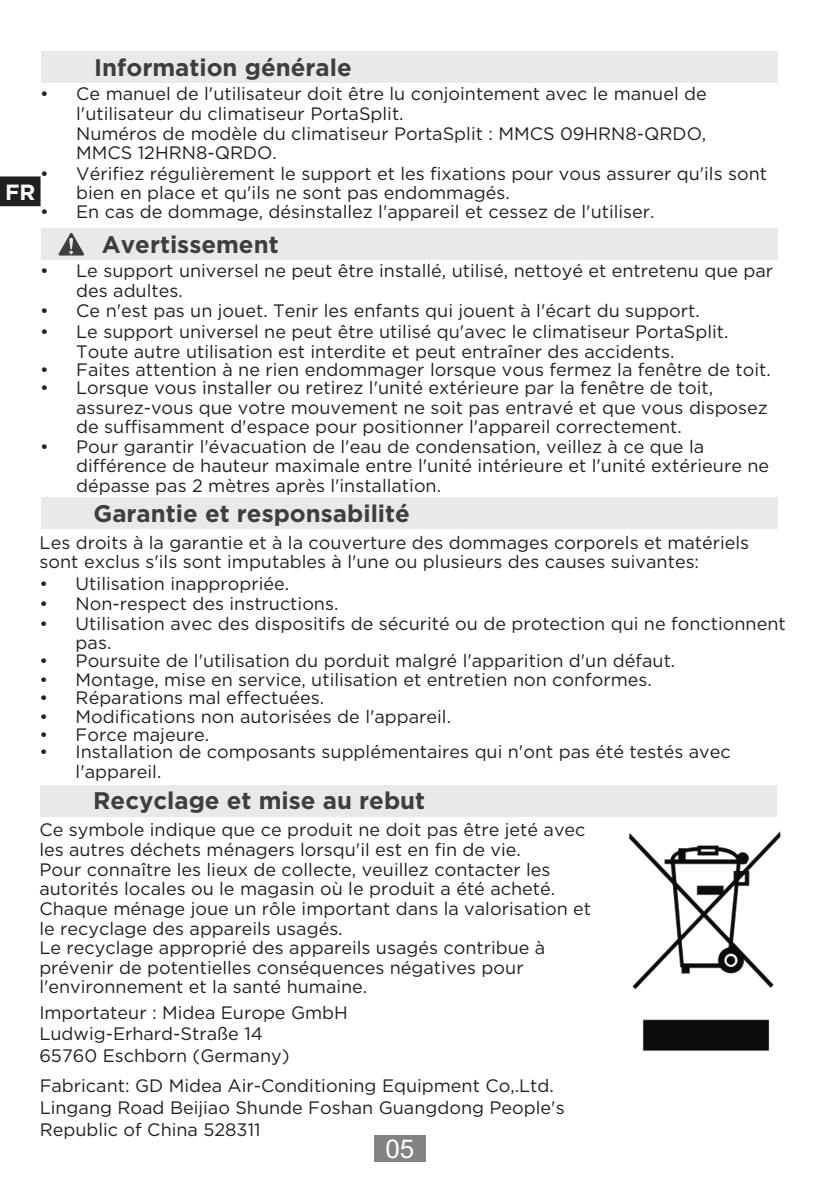
<style>
.page{position:relative;width:823px;height:1191px;background:#fff}
.page>*{position:absolute;margin:0;border:0;box-sizing:border-box;transform-origin:0 0}
.t1{font:26px "Arial";color:#fff}
.t2{font:700 24px "Gotham";color:#3e3e3f}
.t3{font:700 22px "Gotham";color:#fff}
.t4{font:18px/19.6px "Gotham";color:#231f20}
</style>
<div class="page">
<svg style="left:0;top:176px;width:41px;height:30px"></svg>
<div style="left:42px;top:228px;width:735px;height:31px;background:#eae9e9"></div>
<div style="left:41px;top:51px;width:736px;height:32px;background:#eae9e9"></div>
<svg style="left:59px;top:233px;width:25px;height:22px"></svg>
<div style="left:41px;top:497px;width:735px;height:32px;background:#eae9e9"></div>
<div style="left:41px;top:785px;width:735px;height:31px;background:#eae9e9"></div>
<img style="left:608px;top:815px;width:173px;height:236px">
<div style="left:373px;top:1135px;width:52px;height:27px;background:#808285"></div>
<h2 class="t2" style="left:94px;top:51px;width:259px">Information générale</h2>
<p class="t4" style="left:76px;top:84px;width:692px;text-indent:-36px">• Ce manuel de l'utilisateur doit être lu conjointement avec le manuel de l'utilisateur du climatiseur PortaSplit.<br>Numéros de modèle du climatiseur PortaSplit : MMCS 09HRN8-QRDO, MMCS 12HRN8-QRDO.<br>Vérifiez régulièrement le support et les fixations pour vous assurer qu'ils sont bien en place et qu'ils ne sont pas endommagés.<br>En cas de dommage, désinstallez l'appareil et cessez de l'utiliser.</p>
<p class="t4" style="left:40px;top:155px;width:10px;line-height:37.6px">• •</p>
<p class="t3" style="left:5px;top:177px;width:32px">FR</p>
<h2 class="t2" style="left:102px;top:228px;width:178px">Avertissement</h2>
<p class="t4" style="left:76px;top:261px;width:698px;text-indent:-36px">• Le support universel ne peut être installé, utilisé, nettoyé et entretenu que par des adultes.</p>
<p class="t4" style="left:40px;top:300px;width:660px">• Ce n'est pas un jouet. Tenir les enfants qui jouent à l'écart du support.</p>
<p class="t4" style="left:76px;top:322px;width:653px;text-indent:-36px">• Le support universel ne peut être utilisé qu'avec le climatiseur PortaSplit.<br>Toute autre utilisation est interdite et peut entraîner des accidents.</p>
<p class="t4" style="left:40px;top:360px;width:731px">• Faites attention à ne rien endommager lorsque vous fermez la fenêtre de toit.</p>
<p class="t4" style="left:40px;top:378px;width:674px">• Lorsque vous installer ou retirez l'unité extérieure par la fenêtre de toit,</p>
<p class="t4" style="left:76px;top:397px;width:692px">assurez-vous que votre mouvement ne soit pas entravé et que vous disposez de suffisamment d'espace pour positionner l'appareil correctement.</p>
<p class="t4" style="left:76px;top:436px;width:694px;text-indent:-36px">• Pour garantir l'évacuation de l'eau de condensation, veillez à ce que la différence de hauteur maximale entre l'unité intérieure et l'unité extérieure ne dépasse pas 2 mètres après l'installation.</p>
<h2 class="t2" style="left:93px;top:497px;width:317px">Garantie et responsabilité</h2>
<p class="t4" style="left:40px;top:532px;width:710px">Les droits à la garantie et à la couverture des dommages corporels et matériels sont exclus s'ils sont imputables à l'une ou plusieurs des causes suivantes:</p>
<p class="t4" style="left:40px;top:574px;width:251px">• Utilisation inappropriée.</p>
<p class="t4" style="left:40px;top:593px;width:300px">• Non-respect des instructions.</p>
<p class="t4" style="left:76px;top:613px;width:711px;text-indent:-36px">• Utilisation avec des dispositifs de sécurité ou de protection qui ne fonctionnent pas.</p>
<p class="t4" style="left:40px;top:650px;width:637px">• Poursuite de l'utilisation du porduit malgré l'apparition d'un défaut.</p>
<p class="t4" style="left:40px;top:669px;width:613px">• Montage, mise en service, utilisation et entretien non conformes.</p>
<p class="t4" style="left:40px;top:688px;width:286px">• Réparations mal effectuées.</p>
<p class="t4" style="left:40px;top:706px;width:413px">• Modifications non autorisées de l'appareil.</p>
<p class="t4" style="left:40px;top:724px;width:171px">• Force majeure.</p>
<p class="t4" style="left:76px;top:742px;width:656px;text-indent:-36px">• Installation de composants supplémentaires qui n'ont pas été testés avec l'appareil.</p>
<h2 class="t2" style="left:93px;top:785px;width:333px">Recyclage et mise au rebut</h2>
<p class="t4" style="left:39px;top:820px;width:553px">Ce symbole indique que ce produit ne doit pas être jeté avec les autres déchets ménagers lorsqu'il est en fin de vie.<br>Pour connaître les lieux de collecte, veuillez contacter les autorités locales ou le magasin où le produit a été acheté.<br>Chaque ménage joue un rôle important dans la valorisation et le recyclage des appareils usagés.<br>Le recyclage approprié des appareils usagés contribue à prévenir de potentielles conséquences négatives pour l'environnement et la santé humaine.</p>
<p class="t4" style="left:39px;top:1001px;width:310px;line-height:21.6px">Importateur : Midea Europe GmbH<br>Ludwig-Erhard-Straße 14<br>65760 Eschborn (Germany)</p>
<p class="t4" style="left:40px;top:1074px;width:526px;line-height:21.6px">Fabricant: GD Midea Air-Conditioning Equipment Co,.Ltd.<br>Lingang Road Beijiao Shunde Foshan Guangdong People's<br>Republic of China 528311</p>
<h1 class="t1" style="left:385px;top:1130px;width:30px">05</h1>
</div>
